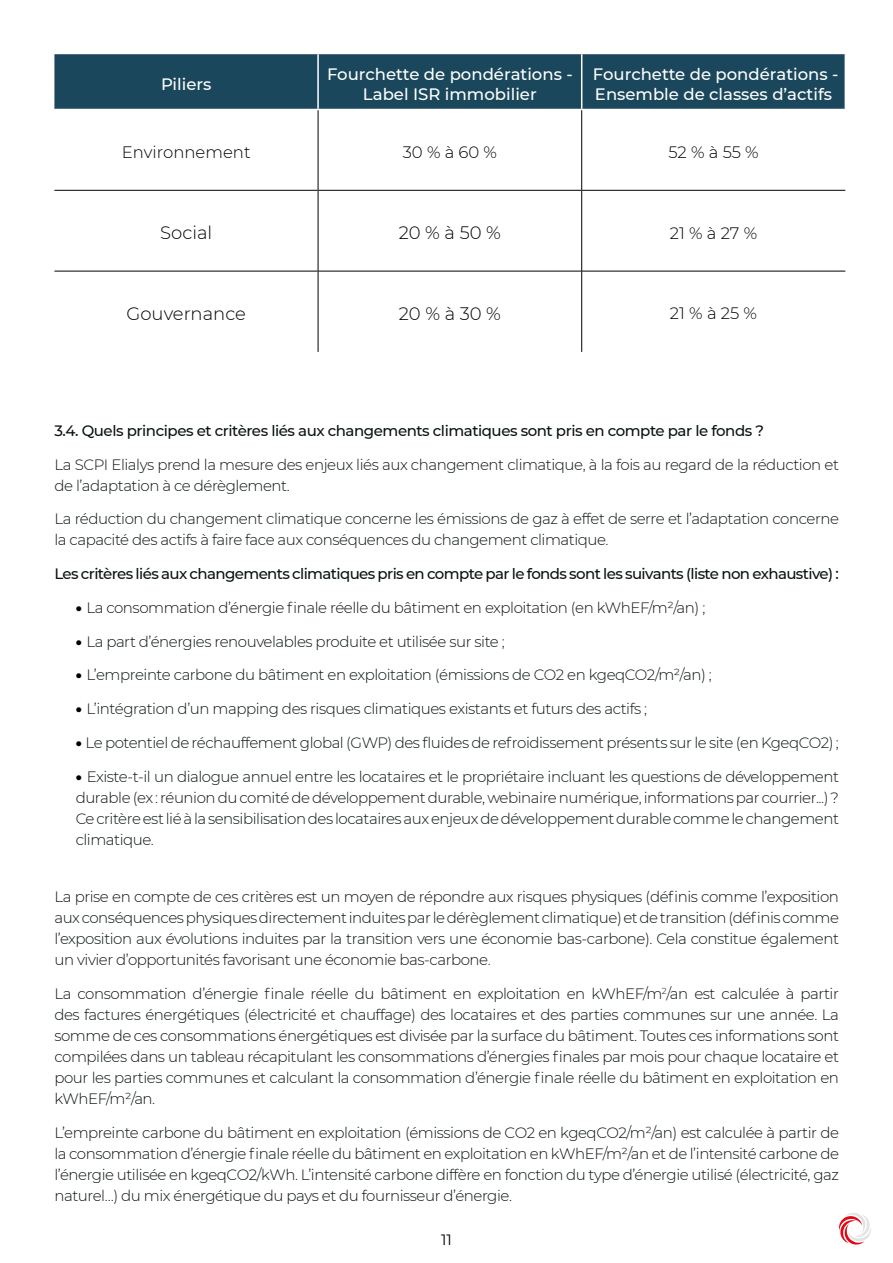
<style>
.page{position:relative;width:893px;height:1263px;background:#fff}
.page>*{position:absolute;margin:0;border:0;box-sizing:border-box;transform-origin:0 0}
.t1{font:300 18px "Montserrat";color:#000}
.t2{font:500 16.5px/19.8px "Montserrat";color:#fff;text-align:center}
.t3{font:300 16.5px "Montserrat";color:#000}
.t4{font:300 15px/21px "Montserrat";letter-spacing:-.03em;color:#09130e;text-align:justify}
.t5{font:500 15px "Montserrat";letter-spacing:-.04em;color:#09130e}
.t6{font:15px "Montserrat";color:#000}
.s1{font-weight:900;color:#000}
</style>
<div class="page">
<svg style="left:839px;top:1213px;width:32px;height:31px"></svg>
<div style="left:54px;top:54px;width:791px;height:55px;background:#1b475c"></div>
<hr style="left:54px;top:190px;width:264px;height:1px;background:#000">
<hr style="left:318px;top:190px;width:263px;height:1px;background:#000">
<hr style="left:582px;top:190px;width:263px;height:1px;background:#000">
<hr style="left:54px;top:271px;width:264px;height:1px;background:#000">
<hr style="left:318px;top:271px;width:263px;height:1px;background:#000">
<hr style="left:582px;top:271px;width:263px;height:1px;background:#000">
<hr style="left:317px;top:54px;width:2px;height:55px;background:#fff">
<hr style="left:581px;top:54px;width:1px;height:55px;background:#fff">
<hr style="left:318px;top:110px;width:1px;height:80px;background:#000">
<hr style="left:581px;top:110px;width:1px;height:80px;background:#000">
<hr style="left:318px;top:190px;width:1px;height:81px;background:#000">
<hr style="left:581px;top:190px;width:1px;height:81px;background:#000">
<hr style="left:318px;top:271px;width:1px;height:81px;background:#000">
<hr style="left:581px;top:271px;width:1px;height:81px;background:#000">
<p class="t2" style="left:161px;top:73px;width:52px">Piliers</p>
<p class="t2" style="left:327px;top:64px;width:247px">Fourchette de pondérations -<br>Label ISR immobilier</p>
<p class="t2" style="left:593px;top:64px;width:247px;text-align:left">Fourchette de pondérations -<br>Ensemble de classes d’actifs</p>
<p class="t3" style="left:122px;top:141px;width:130px">Environnement</p>
<p class="t3" style="left:403px;top:141px;width:96px">30 % à 60 %</p>
<p class="t3" style="left:668px;top:141px;width:92px">52 % à 55 %</p>
<p class="t1" style="left:160px;top:221px;width:54px">Social</p>
<p class="t1" style="left:399px;top:221px;width:104px">20 % à 50 %</p>
<p class="t3" style="left:670px;top:222px;width:89px">21 % à 27 %</p>
<p class="t1" style="left:127px;top:302px;width:121px">Gouvernance</p>
<p class="t1" style="left:399px;top:302px;width:104px">20 % à 30 %</p>
<p class="t3" style="left:670px;top:302px;width:89px">21 % à 25 %</p>
<p class="t5" style="left:54px;top:420px;width:711px">3.4. Quels principes et critères liés aux changements climatiques sont pris en compte par le fonds ?</p>
<p class="t4" style="left:54px;top:453px;width:786px">La SCPI Elialys prend la mesure des enjeux liés aux changement climatique, à la fois au regard de la réduction et de l’adaptation à ce dérèglement.</p>
<p class="t4" style="left:54px;top:508px;width:786px">La réduction du changement climatique concerne les émissions de gaz à effet de serre et l’adaptation concerne la capacité des actifs à faire face aux conséquences du changement climatique.</p>
<p class="t5" style="left:54px;top:563px;width:786px">Les critères liés aux changements climatiques pris en compte par le fonds sont les suivants (liste non exhaustive) :</p>
<p class="t4" style="left:76px;top:597px;width:631px"><span class="s1">•</span> La consommation d’énergie finale réelle du bâtiment en exploitation (en kWhEF/m²/an) ;</p>
<p class="t4" style="left:76px;top:630px;width:431px"><span class="s1">•</span> La part d’énergies renouvelables produite et utilisée sur site ;</p>
<p class="t4" style="left:76px;top:664px;width:638px"><span class="s1">•</span> L’empreinte carbone du bâtiment en exploitation (émissions de CO2 en kgeqCO2/m²/an) ;</p>
<p class="t4" style="left:76px;top:698px;width:573px"><span class="s1">•</span> L’intégration d’un mapping des risques climatiques existants et futurs des actifs ;</p>
<p class="t4" style="left:76px;top:732px;width:765px"><span class="s1">•</span> Le potentiel de réchauffement global (GWP) des fluides de refroidissement présents sur le site (en KgeqCO2) ;</p>
<p class="t4" style="left:76px;top:765px;width:765px"><span class="s1">•</span> Existe-t-il un dialogue annuel entre les locataires et le propriétaire incluant les questions de développement durable (ex : réunion du comité de développement durable, webinaire numérique, informations par courrier...) ?<br>Ce critère est lié à la sensibilisation des locataires aux enjeux de développement durable comme le changement climatique.</p>
<p class="t4" style="left:54px;top:886px;width:786px">La prise en compte de ces critères est un moyen de répondre aux risques physiques (définis comme l’exposition aux conséquences physiques directement induites par le dérèglement climatique) et de transition (définis comme l’exposition aux évolutions induites par la transition vers une économie bas-carbone). Cela constitue également un vivier d’opportunités favorisant une économie bas-carbone.</p>
<p class="t4" style="left:54px;top:983px;width:786px">La consommation d’énergie finale réelle du bâtiment en exploitation en kWhEF/m<sup>2</sup>/an est calculée à partir des factures énergétiques (électricité et chauffage) des locataires et des parties communes sur une année. La somme de ces consommations énergétiques est divisée par la surface du bâtiment. Toutes ces informations sont compilées dans un tableau récapitulant les consommations d’énergies finales par mois pour chaque locataire et pour les parties communes et calculant la consommation d’énergie finale réelle du bâtiment en exploitation en kWhEF/m²/an.</p>
<p class="t4" style="left:54px;top:1121px;width:786px">L’empreinte carbone du bâtiment en exploitation (émissions de CO2 en kgeqCO2/m²/an) est calculée à partir de la consommation d’énergie finale réelle du bâtiment en exploitation en kWhEF/m²/an et de l’intensité carbone de l’énergie utilisée en kgeqCO2/kWh. L’intensité carbone diffère en fonction du type d’énergie utilisé (électricité, gaz naturel…) du mix énergétique du pays et du fournisseur d’énergie.</p>
<p class="t6" style="left:441px;top:1229px;width:12px">11</p>
</div>
